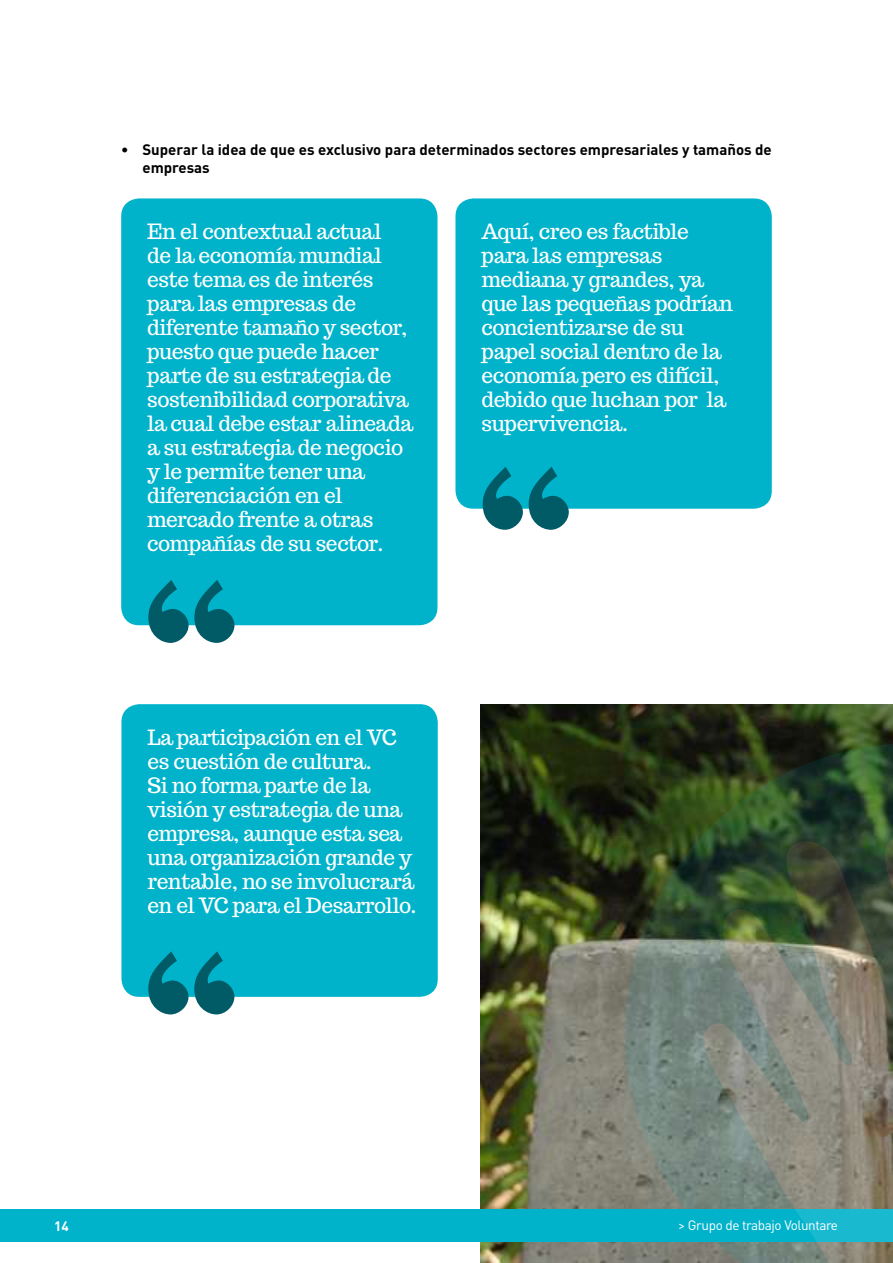
<style>
.page{position:relative;width:893px;height:1263px;background:#fff}
.page>*{position:absolute;margin:0;border:0;box-sizing:border-box;transform-origin:0 0}
.t1{font:262.5px "Trocchi";color:#005b66}
.t2{font:21px/24px "Trocchi";letter-spacing:-.02em;color:#fff}
.t3{font:700 15px/18px "DIN";color:#000}
.t4{font:13.5px "DIN";letter-spacing:-.03em;color:#fff}
.t5{font:700 13.5px "DIN";color:#fff}
</style>
<div class="page">
<div style="left:121px;top:198px;width:316px;height:427px;background:#00b3cb;border-radius:18px"></div>
<div style="left:121px;top:704px;width:317px;height:293px;background:#00b3cb;border-radius:18px"></div>
<div style="left:455px;top:198px;width:317px;height:311px;background:#00b3cb;border-radius:18px"></div>
<img style="left:480px;top:705px;width:413px;height:558px">
<div style="left:0;top:1209px;width:893px;height:33px;background:#00b3cb"></div>
<svg style="left:625px;top:743px;width:268px;height:520px;background:#47614c"></svg>
<svg style="left:703px;top:833px;width:190px;height:430px;background:#677c6f"></svg>
<p class="t3" style="left:142px;top:140px;width:631px;text-indent:-21px">• Superar la idea de que es exclusivo para determinados sectores empresariales y tamaños de empresas</p>
<p class="t2" style="left:147px;top:219px;width:268px">En el contextual actual<br>de la economía mundial este tema es de interés para las empresas de diferente tamaño y sector, puesto que puede hacer parte de su estrategia de sostenibilidad corporativa la cual debe estar alineada a su estrategia de negocio y le permite tener una diferenciación en el mercado frente a otras compañías de su sector.</p>
<h1 class="t1" style="left:130px;top:509px;width:124px">“</h1>
<p class="t2" style="left:148px;top:725px;width:271px">La participación en el VC es cuestión de cultura.<br>Si no forma parte de la visión y estrategia de una empresa, aunque esta sea una organización grande y rentable, no se involucrará en el VC para el Desarrollo.</p>
<h1 class="t1" style="left:130px;top:881px;width:124px">“</h1>
<p class="t2" style="left:482px;top:219px;width:253px">Aquí, creo es factible para las empresas mediana y grandes, ya que las pequeñas podrían concientizarse de su papel social dentro de la economía pero es difícil, debido que luchan por la supervivencia.</p>
<h1 class="t1" style="left:464px;top:396px;width:124px">“</h1>
<p class="t5" style="left:54px;top:1217px;width:16px">14</p>
<p class="t4" style="left:678px;top:1217px;width:161px">&gt; Grupo de trabajo Voluntare</p>
</div>
